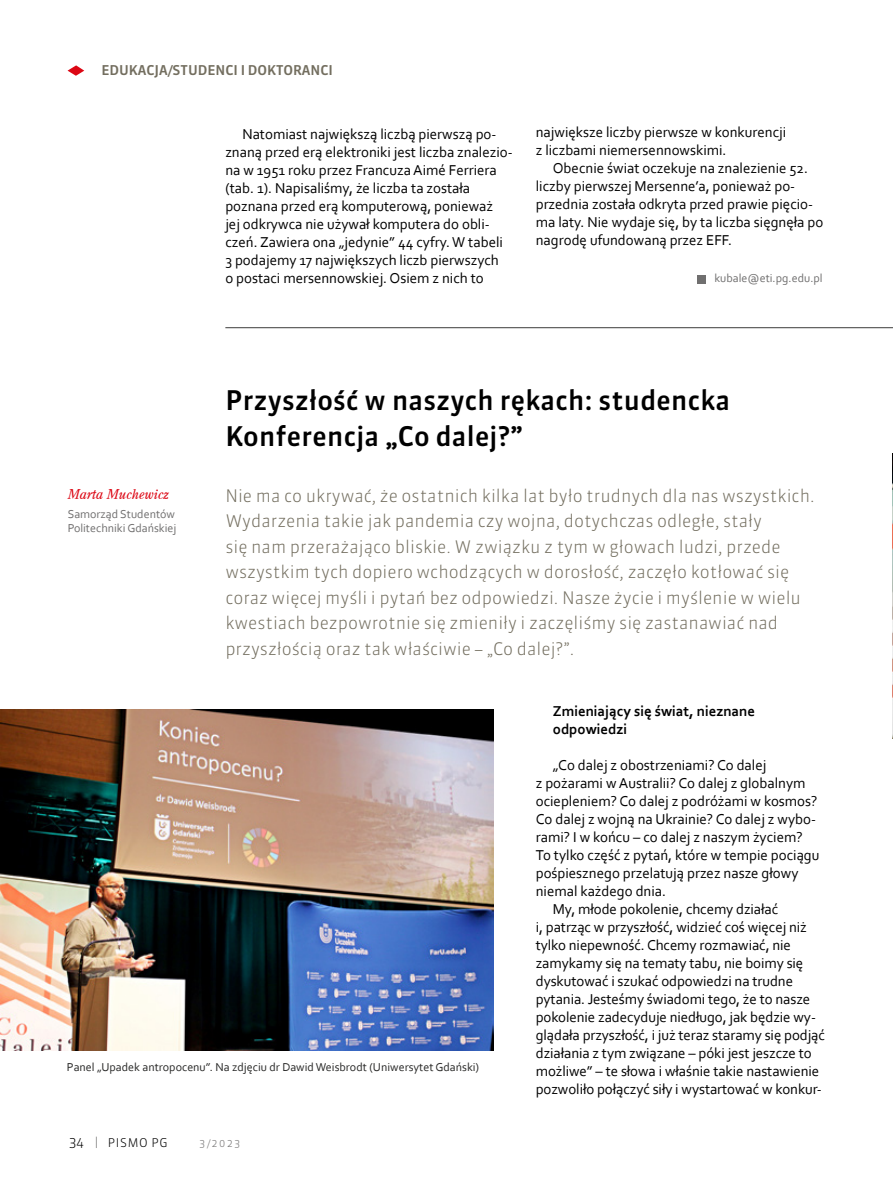
<style>
.page{position:relative;width:893px;height:1191px;background:#fff}
.page>*{position:absolute;margin:0;border:0;box-sizing:border-box;transform-origin:0 0}
.t1{font:500 27px/36px "Sanuk Pro";letter-spacing:.01em;color:#000}
.t2{font:300 17.25px/25.5px "Sanuk Pro";color:#736e5f}
.t3{font:15px/18px "Corbel";color:#000}
.t4{font:700 15px/18px "Corbel";color:#000}
.t5{font:500 13.5px "Sanuk Pro";color:#736e5f}
.t6{font:italic 13.5px "Centurion Old";color:#dc0714}
.t7{font:300 13.5px "Sanuk Pro";color:#000}
.t8{font:12px "Corbel";color:#282827}
.t9{font:12px/14.4px "Corbel";color:#706f6f}
.t10{font:300 12px "Sanuk Pro";letter-spacing:.05em;color:#000}
.t11{font:300 10.5px "Sanuk Pro";color:#706f6f}
</style>
<div class="page">
<svg style="left:96px;top:1136px;width:1px;height:12px"></svg>
<svg style="left:68px;top:65px;width:16px;height:11px"></svg>
<img style="left:0;top:710px;width:493px;height:340px">
<hr style="left:225px;top:327px;width:668px;height:1px;background:#3c3c3b">
<div style="left:698px;top:275px;width:8px;height:8px;background:#706f6f"></div>
<img style="left:892px;top:453px;width:1px;height:285px">
<p class="t5" style="left:101px;top:61px;width:233px">EDUKACJA/STUDENCI I DOKTORANCI</p>
<p class="t3" style="left:225px;top:124px;width:289px;text-indent:17px">Natomiast największą liczbą pierwszą po&shy;znaną przed erą elektroniki jest liczba znalezio&shy;na w 1951 roku przez Francuza Aimé Ferriera (tab. 1). Napisaliśmy, że liczba ta została poznana przed erą komputerową, ponieważ<br>jej odkrywca nie używał komputera do obli&shy;czeń. Zawiera ona „jedynie” 44 cyfry. W tabeli 3 podajemy 17 największych liczb pierwszych<br>o postaci mersennowskiej. Osiem z nich to</p>
<p class="t3" style="left:536px;top:122px;width:252px">największe liczby pierwsze w konkurencji z liczbami niemersennowskimi.</p>
<p class="t3" style="left:536px;top:158px;width:289px;text-indent:17px">Obecnie świat oczekuje na znalezienie 52. liczby pierwszej Mersenne’a, ponieważ po&shy;przednia została odkryta przed prawie pięcio&shy;ma laty. Nie wydaje się, by ta liczba sięgnęła po nagrodę ufundowaną przez EFF.</p>
<p class="t9" style="left:714px;top:270px;width:110px">kubale@eti.pg.edu.pl</p>
<p class="t6" style="left:68px;top:486px;width:103px">Marta Muchewicz</p>
<p class="t9" style="left:68px;top:506px;width:110px">Samorząd Studentów<br>Politechniki Gdańskiej</p>
<h1 class="t1" style="left:225px;top:382px;width:506px">Przyszłość w naszych rękach: studencka<br>Konferencja „Co dalej?”</h1>
<p class="t2" style="left:225px;top:482px;width:591px">Nie ma co ukrywać, że ostatnich kilka lat było trudnych dla nas wszystkich.<br>Wydarzenia takie jak pandemia czy wojna, dotychczas odległe, stały<br>się nam przerażająco bliskie. W związku z tym w głowach ludzi, przede wszystkim tych dopiero wchodzących w dorosłość, zaczęło kotłować się coraz więcej myśli i pytań bez odpowiedzi. Nasze życie i myślenie w wielu kwestiach bezpowrotnie się zmieniły i zaczęliśmy się zastanawiać nad przyszłością oraz tak właściwie – „Co dalej?”.</p>
<p class="t8" style="left:67px;top:1059px;width:414px">Panel „Upadek antropocenu”. Na zdjęciu dr Dawid Weisbrodt (Uniwersytet Gdański)</p>
<p class="t7" style="left:69px;top:1133px;width:16px">34</p>
<p class="t10" style="left:108px;top:1134px;width:61px">PISMO PG</p>
<p class="t11" style="left:200px;top:1135px;width:42px">3/2023</p>
<p class="t4" style="left:553px;top:701px;width:204px">Zmieniający się świat, nieznane odpowiedzi</p>
<p class="t3" style="left:553px;top:755px;width:215px">„Co dalej z obostrzeniami? Co dalej</p>
<p class="t3" style="left:536px;top:773px;width:271px">z pożarami w Australii? Co dalej z globalnym</p>
<p class="t3" style="left:536px;top:791px;width:283px">ociepleniem? Co dalej z podróżami w kosmos?</p>
<p class="t3" style="left:536px;top:809px;width:282px">Co dalej z wojną na Ukrainie? Co dalej z wybo-</p>
<p class="t3" style="left:536px;top:827px;width:268px">rami? I w końcu – co dalej z naszym życiem?</p>
<p class="t3" style="left:536px;top:845px;width:285px">To tylko część z pytań, które w tempie pociągu</p>
<p class="t3" style="left:536px;top:863px;width:264px">pośpiesznego przelatują przez nasze głowy</p>
<p class="t3" style="left:536px;top:881px;width:132px">niemal każdego dnia.</p>
<p class="t3" style="left:553px;top:899px;width:227px">My, młode pokolenie, chcemy działać</p>
<p class="t3" style="left:536px;top:917px;width:273px">i, patrząc w przyszłość, widzieć coś więcej niż</p>
<p class="t3" style="left:536px;top:935px;width:257px">tylko niepewność. Chcemy rozmawiać, nie</p>
<p class="t3" style="left:536px;top:953px;width:269px">zamykamy się na tematy tabu, nie boimy się</p>
<p class="t3" style="left:536px;top:971px;width:259px">dyskutować i szukać odpowiedzi na trudne</p>
<p class="t3" style="left:536px;top:989px;width:276px">pytania. Jesteśmy świadomi tego, że to nasze</p>
<p class="t3" style="left:536px;top:1007px;width:282px">pokolenie zadecyduje niedługo, jak będzie wy-</p>
<p class="t3" style="left:536px;top:1025px;width:291px">glądała przyszłość, i już teraz staramy się podjąć</p>
<p class="t3" style="left:536px;top:1043px;width:278px">działania z tym związane – póki jest jeszcze to</p>
<p class="t3" style="left:536px;top:1061px;width:285px">możliwe” – te słowa i właśnie takie nastawienie</p>
<p class="t3" style="left:536px;top:1079px;width:288px">pozwoliło połączyć siły i wystartować w konkur-</p>
</div>
